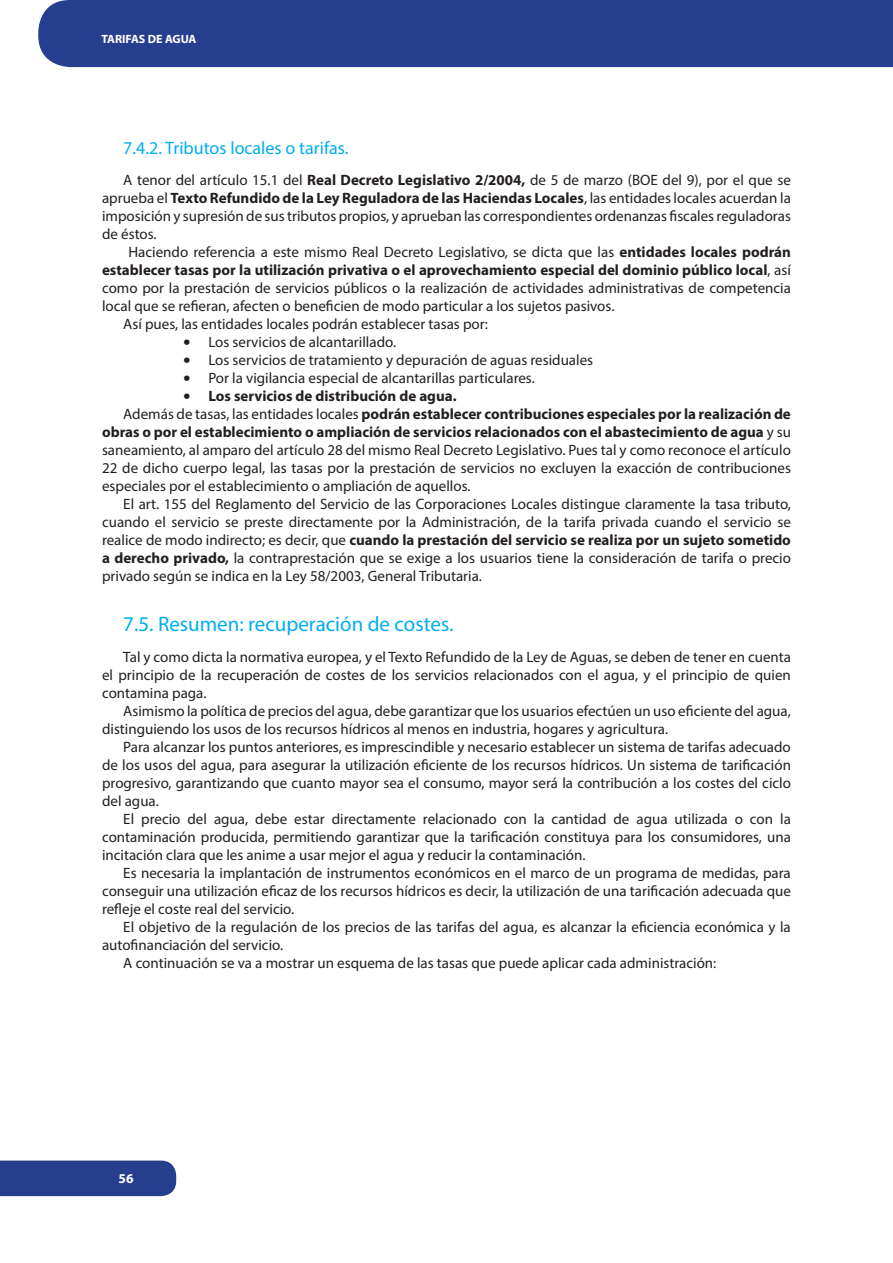
<style>
.page{position:relative;width:893px;height:1263px;background:#fff}
.page>*{position:absolute;margin:0;border:0;box-sizing:border-box;transform-origin:0 0}
.Título_2_MEDIANO{font:21px "Myriad Pro";color:#00aeef}
.Título_3_PEQUEÑO{font:18px "Myriad Pro";color:#00aeef}
.Párrafo{font:15px/18px "Myriad Pro";color:#231f20;text-align:justify}
.t1{font:700 15px "Myriad Pro";color:#231f20}
.t2{font:700 13.5px "Myriad Pro";color:#fff}
.t3{font:700 12px "Myriad Pro";color:#fff}
.s1{font-weight:700}
.s2{font-family:"Verdana"}
.s3{font-family:"Verdana";font-weight:400}
</style>
<div class="page">
<div style="left:0;top:1160px;width:176px;height:36px;background:#253f8e"></div>
<div style="left:38px;top:0;width:855px;height:67px;background:#253f8e"></div>
<p class="t3" style="left:101px;top:31px;width:97px">TARIFAS DE AGUA</p>
<p class="Título_3_PEQUEÑO" style="left:123px;top:137px;width:227px">7.4.2. Tributos locales o tarifas.</p>
<p class="Párrafo" style="left:102px;top:170px;width:690px;text-indent:21px">A tenor del artículo 15.1 del <span class="s1">Real Decreto Legislativo 2/2004,</span> de 5 de marzo (BOE del 9), por el que se aprueba el <span class="s1">Texto Refundido de la Ley Reguladora de las Haciendas Locales</span>, las entidades locales acuerdan la imposición y supresión de sus tributos propios, y aprueban las correspondientes ordenanzas fiscales reguladoras de éstos.</p>
<p class="Párrafo" style="left:102px;top:242px;width:690px;text-indent:26px">Haciendo referencia a este mismo Real Decreto Legislativo, se dicta que las <span class="s1">entidades locales podrán establecer tasas por la utilización privativa o el aprovechamiento especial del dominio público local</span>, así como por la prestación de servicios públicos o la realización de actividades administrativas de competencia local que se refieran, afecten o beneficien de modo particular a los sujetos pasivos.</p>
<p class="Párrafo" style="left:123px;top:314px;width:366px">Así pues, las entidades locales podrán establecer tasas por:</p>
<p class="Párrafo" style="left:183px;top:332px;width:215px"><span class="s2">•</span> Los servicios de alcantarillado.</p>
<p class="Párrafo" style="left:183px;top:350px;width:412px"><span class="s2">•</span> Los servicios de tratamiento y depuración de aguas residuales</p>
<p class="Párrafo" style="left:183px;top:368px;width:353px"><span class="s2">•</span> Por la vigilancia especial de alcantarillas particulares.</p>
<p class="t1" style="left:183px;top:386px;width:275px"><span class="s3">•</span> Los servicios de distribución de agua.</p>
<p class="Párrafo" style="left:102px;top:404px;width:690px;text-indent:21px">Además de tasas, las entidades locales <span class="s1">podrán establecer contribuciones especiales por la realización de obras o por el establecimiento o ampliación de servicios relacionados con el abastecimiento de agua</span> y su saneamiento, al amparo del artículo 28 del mismo Real Decreto Legislativo. Pues tal y como reconoce el artículo 22 de dicho cuerpo legal, las tasas por la prestación de servicios no excluyen la exacción de contribuciones especiales por el establecimiento o ampliación de aquellos.</p>
<p class="Párrafo" style="left:102px;top:494px;width:690px;text-indent:21px">El art. 155 del Reglamento del Servicio de las Corporaciones Locales distingue claramente la tasa tributo, cuando el servicio se preste directamente por la Administración, de la tarifa privada cuando el servicio se realice de modo indirecto; es decir, que <span class="s1">cuando la prestación del servicio se realiza por un sujeto sometido a derecho privado,</span> la contraprestación que se exige a los usuarios tiene la consideración de tarifa o precio privado según se indica en la Ley 58/2003, General Tributaria.</p>
<p class="Título_2_MEDIANO" style="left:123px;top:611px;width:332px">7.5. Resumen: recuperación de costes.</p>
<p class="Párrafo" style="left:102px;top:648px;width:690px;text-indent:21px">Tal y como dicta la normativa europea, y el Texto Refundido de la Ley de Aguas, se deben de tener en cuenta el principio de la recuperación de costes de los servicios relacionados con el agua, y el principio de quien contamina paga.</p>
<p class="Párrafo" style="left:102px;top:702px;width:690px;text-indent:21px">Asimismo la política de precios del agua, debe garantizar que los usuarios efectúen un uso eficiente del agua, distinguiendo los usos de los recursos hídricos al menos en industria, hogares y agricultura.</p>
<p class="Párrafo" style="left:102px;top:738px;width:690px;text-indent:21px">Para alcanzar los puntos anteriores, es imprescindible y necesario establecer un sistema de tarifas adecuado de los usos del agua, para asegurar la utilización eficiente de los recursos hídricos. Un sistema de tarificación progresivo, garantizando que cuanto mayor sea el consumo, mayor será la contribución a los costes del ciclo del agua.</p>
<p class="Párrafo" style="left:102px;top:810px;width:690px;text-indent:21px">El precio del agua, debe estar directamente relacionado con la cantidad de agua utilizada o con la contaminación producida, permitiendo garantizar que la tarificación constituya para los consumidores, una incitación clara que les anime a usar mejor el agua y reducir la contaminación.</p>
<p class="Párrafo" style="left:102px;top:864px;width:690px;text-indent:21px">Es necesaria la implantación de instrumentos económicos en el marco de un programa de medidas, para conseguir una utilización eficaz de los recursos hídricos es decir, la utilización de una tarificación adecuada que refleje el coste real del servicio.</p>
<p class="Párrafo" style="left:102px;top:918px;width:690px;text-indent:21px">El objetivo de la regulación de los precios de las tarifas del agua, es alcanzar la eficiencia económica y la autofinanciación del servicio.</p>
<p class="Párrafo" style="left:123px;top:954px;width:595px">A continuación se va a mostrar un esquema de las tasas que puede aplicar cada administración:</p>
<p class="t2" style="left:119px;top:1169px;width:16px">56</p>
</div>
